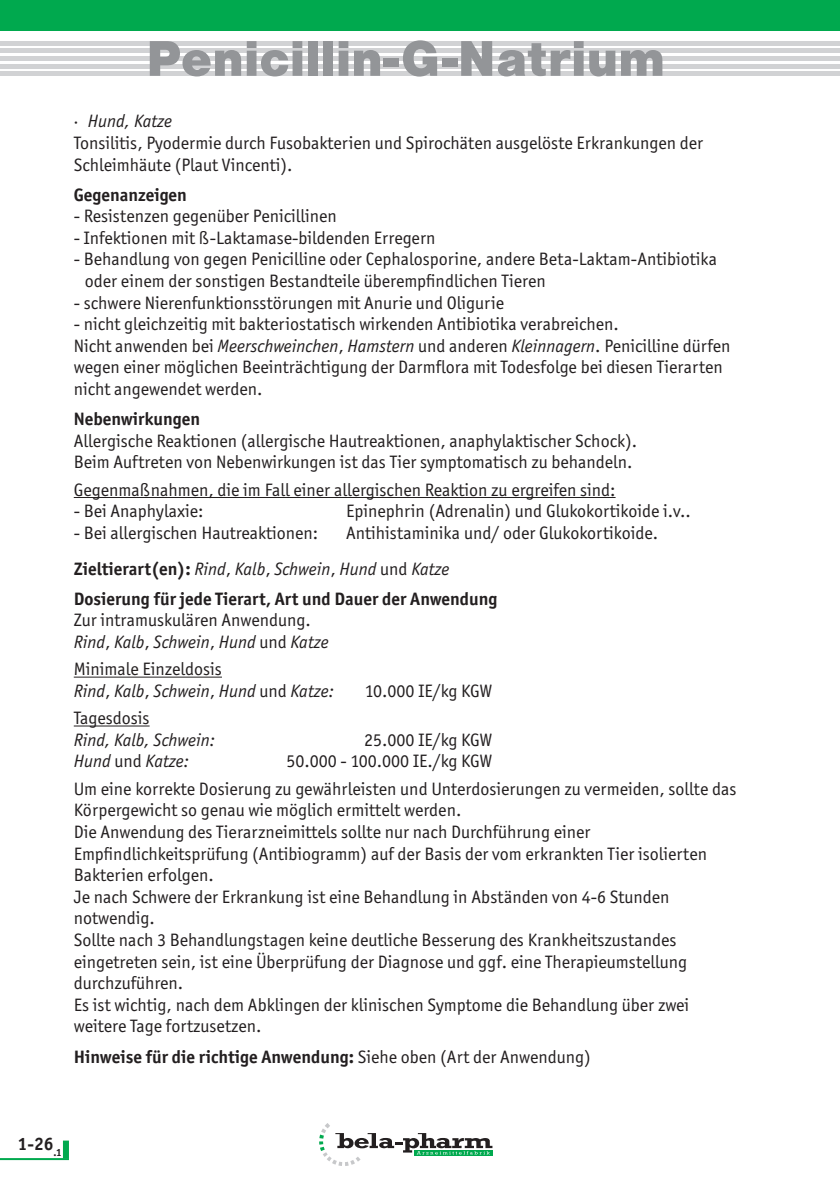
<style>
.page{position:relative;width:840px;height:1191px;background:#fff}
.page>*{position:absolute;margin:0;border:0;box-sizing:border-box;transform-origin:0 0}
.Produktname{font:900 52px "Nimbus San";color:#939598}
.Fließtext{font:18px/21.6px "Officina San Itc T";color:#231f20}
.Ü-Absatz{font:700 18px "Officina San Itc T";color:#231f20}
.Fließtext-2{font:italic 18px "Officina San Itc T";color:#231f20}
.Ü-Absatz-2{font:italic 18px "Officina San Itc T";color:#231f20}
.s1{font-style:italic}
.s2{font-weight:700;font-style:normal}
.s3{font-style:normal}
.s4{font-weight:400}
</style>
<div class="page">
<svg style="left:319px;top:1123px;width:173px;height:43px"></svg>
<div style="left:63px;top:1140px;width:6px;height:18px;background:#00a94e"></div>
<hr style="left:0;top:1158px;width:69px;height:2px;background:#00a94e">
<hr style="left:0;top:41px;width:839px;height:4px;background:#d1d2d4">
<hr style="left:0;top:49px;width:839px;height:4px;background:#d1d2d4">
<hr style="left:0;top:56px;width:839px;height:4px;background:#d1d2d4">
<hr style="left:0;top:64px;width:839px;height:4px;background:#d1d2d4">
<hr style="left:0;top:72px;width:839px;height:4px;background:#d1d2d4">
<div style="left:0;top:0;width:839px;height:31px;background:#00a94e"></div>
<hr style="left:74px;top:497px;width:541px;height:1px;background:#231f20">
<hr style="left:74px;top:676px;width:148px;height:1px;background:#231f20">
<hr style="left:74px;top:725px;width:75px;height:1px;background:#231f20">
<p class="Produktname" style="left:146px;top:29px;width:520px">Penicillin-G-Natrium</p>
<p class="Fließtext-2" style="left:74px;top:111px;width:100px">· Hund, Katze</p>
<p class="Fließtext" style="left:74px;top:132px;width:630px">Tonsilitis, Pyodermie durch Fusobakterien und Spirochäten ausgelöste Erkrankungen der<br>Schleimhäute (Plaut Vincenti).</p>
<p class="Ü-Absatz" style="left:74px;top:183px;width:115px">Gegenanzeigen</p>
<p class="Fließtext" style="left:74px;top:205px;width:264px">- Resistenzen gegenüber Penicillinen</p>
<p class="Fließtext" style="left:74px;top:227px;width:363px">- Infektionen mit ß-Laktamase-bildenden Erregern</p>
<p class="Fließtext" style="left:85px;top:248px;width:633px;text-indent:-11px">- Behandlung von gegen Penicilline oder Cephalosporine, andere Beta-Laktam-Antibiotika oder einem der sonstigen Bestandteile überempfindlichen Tieren</p>
<p class="Fließtext" style="left:74px;top:292px;width:431px">- schwere Nierenfunktionsstörungen mit Anurie und Oligurie</p>
<p class="Fließtext" style="left:74px;top:313px;width:546px">- nicht gleichzeitig mit bakteriostatisch wirkenden Antibiotika verabreichen.</p>
<p class="Fließtext" style="left:74px;top:335px;width:658px">Nicht anwenden bei <span class="s1">Meerschweinchen</span>, <span class="s1">Hamstern</span> und anderen <span class="s1">Kleinnagern</span>. Penicilline dürfen wegen einer möglichen Beeinträchtigung der Darmflora mit Todesfolge bei diesen Tierarten nicht angewendet werden.</p>
<p class="Ü-Absatz" style="left:74px;top:408px;width:128px">Nebenwirkungen</p>
<p class="Fließtext" style="left:74px;top:430px;width:564px">Allergische Reaktionen (allergische Hautreaktionen, anaphylaktischer Schock).</p>
<p class="Fließtext" style="left:74px;top:451px;width:560px">Beim Auftreten von Nebenwirkungen ist das Tier symptomatisch zu behandeln.</p>
<p class="Fließtext" style="left:74px;top:479px;width:543px">Gegenmaßnahmen, die im Fall einer allergischen Reaktion zu ergreifen sind:</p>
<p class="Fließtext" style="left:74px;top:500px;width:131px">- Bei Anaphylaxie:</p>
<p class="Fließtext" style="left:346px;top:500px;width:346px">Epinephrin (Adrenalin) und Glukokortikoide i.v..</p>
<p class="Fließtext" style="left:74px;top:522px;width:246px">- Bei allergischen Hautreaktionen:</p>
<p class="Fließtext" style="left:346px;top:522px;width:313px">Antihistaminika und/ oder Glukokortikoide.</p>
<p class="Ü-Absatz-2" style="left:74px;top:558px;width:377px"><span class="s2">Zieltierart(en):</span> Rind<span class="s3">,</span> Kalb<span class="s3">,</span> Schwein<span class="s3">,</span> Hund <span class="s3">und</span> Katze</p>
<p class="Ü-Absatz" style="left:74px;top:587px;width:425px">Dosierung für jede Tierart, Art und Dauer der Anwendung</p>
<p class="Fließtext" style="left:74px;top:609px;width:256px">Zur intramuskulären Anwendung.<br><span class="s1">Rind</span>, <span class="s1">Kalb</span>, <span class="s1">Schwein</span>, <span class="s1">Hund</span> und <span class="s1">Katze</span></p>
<p class="Fließtext" style="left:74px;top:658px;width:150px">Minimale Einzeldosis</p>
<p class="Fließtext-2" style="left:74px;top:681px;width:261px">Rind<span class="s3">,</span> Kalb<span class="s3">,</span> Schwein<span class="s3">,</span> Hund <span class="s3">und</span> Katze:</p>
<p class="Fließtext" style="left:365px;top:680px;width:129px">10.000 IE/kg KGW</p>
<p class="Fließtext" style="left:74px;top:707px;width:77px">Tagesdosis</p>
<p class="Fließtext-2" style="left:74px;top:729px;width:143px">Rind, Kalb, Schwein:</p>
<p class="Fließtext" style="left:364px;top:729px;width:129px">25.000 IE/kg KGW</p>
<p class="Fließtext-2" style="left:74px;top:751px;width:117px">Hund <span class="s3">und</span> Katze:</p>
<p class="Fließtext" style="left:286px;top:750px;width:207px">50.000 - 100.000 IE./kg KGW</p>
<p class="Fließtext" style="left:74px;top:777px;width:663px">Um eine korrekte Dosierung zu gewährleisten und Unterdosierungen zu vermeiden, sollte das<br>Körpergewicht so genau wie möglich ermittelt werden.</p>
<p class="Fließtext" style="left:74px;top:821px;width:634px">Die Anwendung des Tierarzneimittels sollte nur nach Durchführung einer<br>Empfindlichkeitsprüfung (Antibiogramm) auf der Basis der vom erkrankten Tier isolierten<br>Bakterien erfolgen.</p>
<p class="Fließtext" style="left:74px;top:885px;width:597px">Je nach Schwere der Erkrankung ist eine Behandlung in Abständen von 4-6 Stunden notwendig.</p>
<p class="Fließtext" style="left:74px;top:929px;width:614px">Sollte nach 3 Behandlungstagen keine deutliche Besserung des Krankheitszustandes eingetreten sein, ist eine Überprüfung der Diagnose und ggf. eine Therapieumstellung durchzuführen.</p>
<p class="Fließtext" style="left:74px;top:993px;width:616px">Es ist wichtig, nach dem Abklingen der klinischen Symptome die Behandlung über zwei weitere Tage fortzusetzen.</p>
<p class="Ü-Absatz" style="left:74px;top:1045px;width:518px">Hinweise für die richtige Anwendung: <span class="s4">Siehe oben (Art der Anwendung)</span></p>
<p class="Ü-Absatz" style="left:18px;top:1132px;width:45px">1-26<sub>.1</sub></p>
</div>
